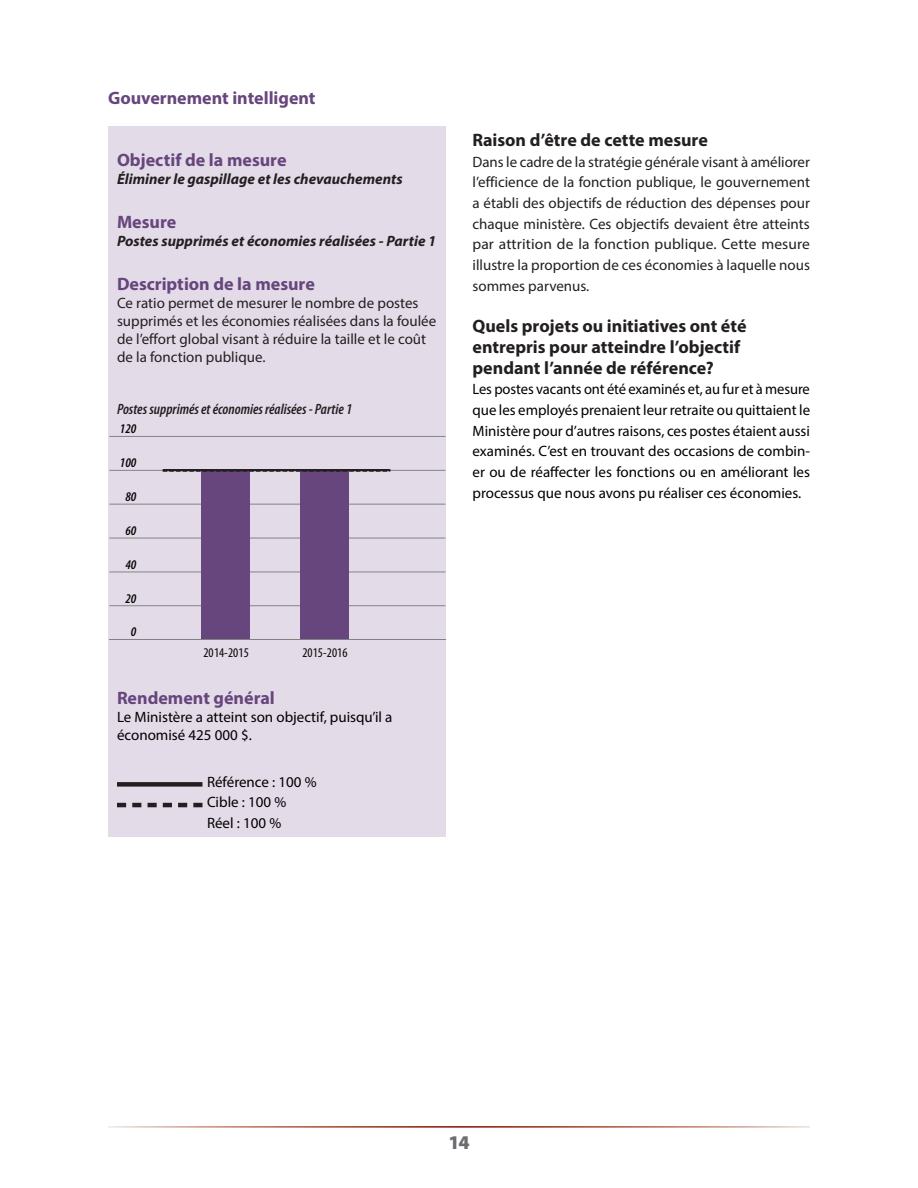
<style>
.page{position:relative;width:918px;height:1188px;background:#fff}
.page>*{position:absolute;margin:0;border:0;box-sizing:border-box;transform-origin:0 0}
.t1{font:900 19.5px "Myriad Pro";color:#6c6d70}
.t2{font:700 18px/20.7px "Myriad Pro";color:#231f20}
.t3{font:700 18px "Myriad Pro";color:#66467c}
.t4{font:15px/20.7px "Myriad Pro";color:#231f20}
.t5{font:15px/20.7px "Myriad Pro";color:#000}
.t6{font:italic 700 15px "Myriad Pro";color:#231f20}
.t7{font:italic 600 condensed 15px "Myriad Pro";color:#231f20}
.t8{font:condensed 13.35px "Myriad Pro";letter-spacing:.005em;color:#040503}
.t9{font:italic 600 condensed 13.35px "Myriad Pro";color:#040503}
</style>
<div class="page">
<div style="left:108px;top:127px;width:338px;height:710px;background:#e4dbe9"></div>
<div style="left:117px;top:782px;width:85px;height:5px;background:#231f20"></div>
<svg style="left:117px;top:803px;width:85px;height:4px"></svg>
<hr style="left:109px;top:436px;width:337px;height:1px;background:#828282">
<hr style="left:109px;top:470px;width:337px;height:1px;background:#828282">
<hr style="left:109px;top:504px;width:337px;height:1px;background:#828282">
<hr style="left:109px;top:538px;width:337px;height:1px;background:#828282">
<hr style="left:109px;top:571px;width:337px;height:1px;background:#828282">
<hr style="left:109px;top:605px;width:337px;height:1px;background:#828282">
<div style="left:300px;top:470px;width:49px;height:170px;background:#66467c"></div>
<div style="left:201px;top:470px;width:49px;height:170px;background:#66467c"></div>
<hr style="left:109px;top:639px;width:337px;height:1px;background:#828282">
<hr style="left:163px;top:469px;width:227px;height:2px;background:#231f20">
<svg style="left:163px;top:471px;width:227px;height:1px"></svg>
<p class="t3" style="left:108px;top:87px;width:209px">Gouvernement intelligent</p>
<p class="t3" style="left:117px;top:148px;width:171px">Objectif de la mesure</p>
<p class="t6" style="left:117px;top:169px;width:287px">Éliminer le gaspillage et les chevauchements</p>
<p class="t3" style="left:117px;top:210px;width:61px">Mesure</p>
<p class="t6" style="left:117px;top:231px;width:321px">Postes supprimés et économies réalisées - Partie 1</p>
<p class="t3" style="left:117px;top:272px;width:199px">Description de la mesure</p>
<p class="t4" style="left:117px;top:294px;width:321px;line-height:18px">Ce ratio permet de mesurer le nombre de postes supprimés et les économies réalisées dans la foulée de l’effort global visant à réduire la taille et le coût de la fonction publique.</p>
<p class="t7" style="left:117px;top:401px;width:237px">Postes supprimés et économies réalisées - Partie 1</p>
<p class="t9" style="left:120px;top:421px;width:18px">120</p>
<p class="t9" style="left:120px;top:455px;width:18px">100</p>
<p class="t9" style="left:125px;top:488px;width:12px">80</p>
<p class="t9" style="left:125px;top:522px;width:12px">60</p>
<p class="t9" style="left:125px;top:556px;width:12px">40</p>
<p class="t9" style="left:125px;top:590px;width:12px">20</p>
<p class="t9" style="left:131px;top:624px;width:7px">0</p>
<p class="t8" style="left:204px;top:644px;width:47px">2014-2015</p>
<p class="t8" style="left:303px;top:644px;width:47px">2015-2016</p>
<p class="t3" style="left:117px;top:686px;width:159px">Rendement général</p>
<p class="t5" style="left:117px;top:708px;width:277px;line-height:18px">Le Ministère a atteint son objectif, puisqu’il a économisé 425 000 $.</p>
<p class="t5" style="left:207px;top:771px;width:111px">Référence : 100 %<br>Cible : 100 %<br>Réel : 100 %</p>
<p class="t2" style="left:472px;top:129px;width:237px">Raison d’être de cette mesure</p>
<p class="t4" style="left:472px;top:151px;width:339px;text-align:justify">Dans le cadre de la stratégie générale visant à améliorer l’efficience de la fonction publique, le gouvernement a établi des objectifs de réduction des dépenses pour chaque ministère. Ces objectifs devaient être atteints par attrition de la fonction publique. Cette mesure illustre la proportion de ces économies à laquelle nous sommes parvenus.</p>
<p class="t2" style="left:472px;top:315px;width:276px">Quels projets ou initiatives ont été entrepris pour atteindre l’objectif pendant l’année de référence?</p>
<p class="t5" style="left:472px;top:379px;width:339px;text-align:justify">Les postes vacants ont été examinés et, au fur et à mesure que les employés prenaient leur retraite ou quittaient le Ministère pour d’autres raisons, ces postes étaient aussi examinés. C’est en trouvant des occasions de combin&shy;er ou de réaffecter les fonctions ou en améliorant les processus que nous avons pu réaliser ces économies.</p>
<h1 class="t1" style="left:448px;top:1131px;width:23px">14</h1>
</div>
